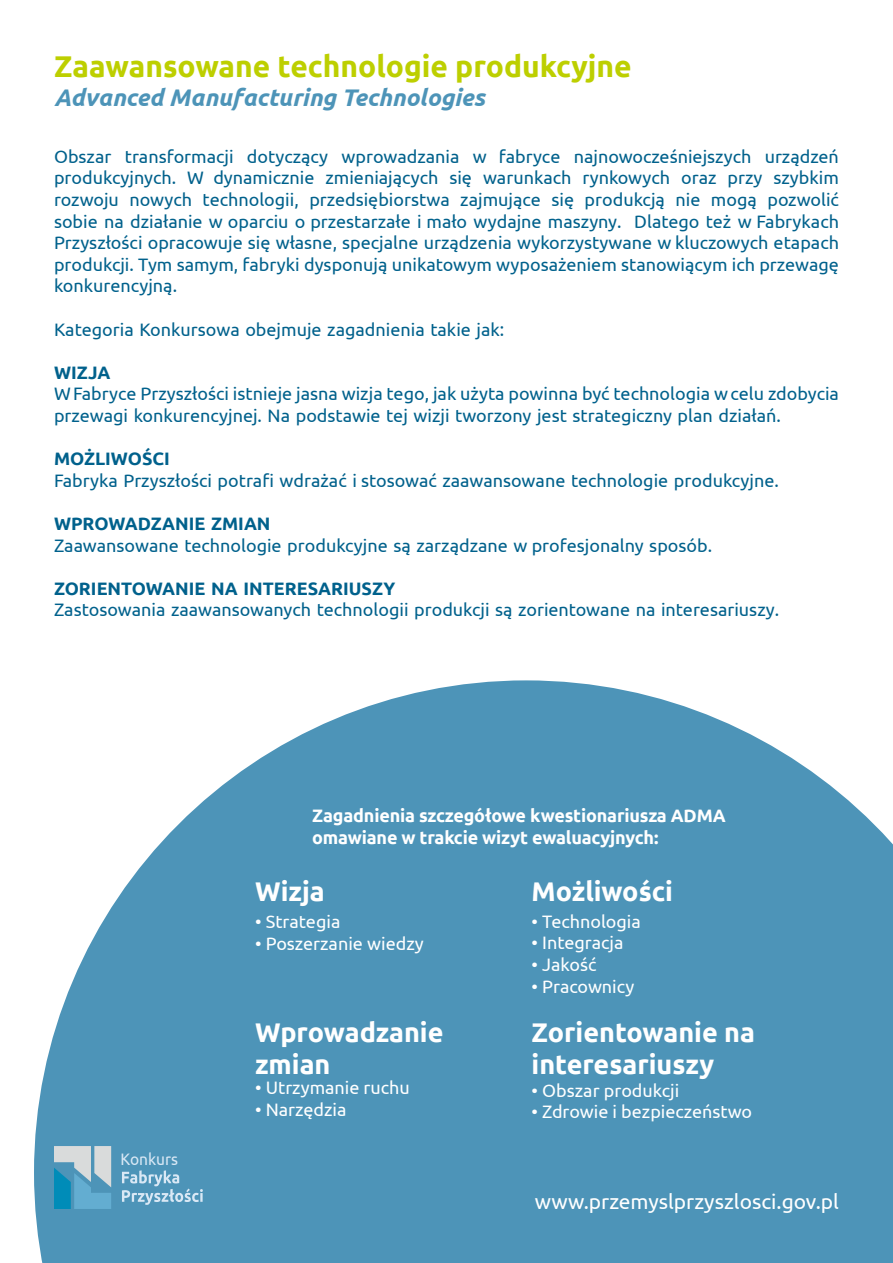
<style>
.page{position:relative;width:893px;height:1263px;background:#fff}
.page>*{position:absolute;margin:0;border:0;box-sizing:border-box;transform-origin:0 0}
.t1{font:700 30px "Ubuntu";color:#bdcf00}
.t2{font:700 27px/32.4px "Ubuntu";color:#fff}
.t3{font:italic 700 24px "Ubuntu";color:#4d94b8}
.t4{font:21px "Ubuntu";color:#fff}
.t5{font:18px/21.6px "Ubuntu";color:#00618c;text-align:justify}
.t6{font:18px "Ubuntu";color:#fff}
.t7{font:700 18px/21.6px "Ubuntu";letter-spacing:-.01em;color:#fff}
.t8{font:700 18px "Ubuntu";color:#00618c}
.t9{font:16.65px "Ubuntu";color:#d9e8f5;scale:.94 1}
</style>
<div class="page">
<svg style="left:34px;top:680px;width:859px;height:583px;fill:#4d94b8"></svg>
<svg style="left:54px;top:1146px;width:57px;height:63px;background:#7bb3cb"></svg>
<svg style="left:122px;top:1170px;width:81px;height:35px;background:#71aac8"></svg>
<h1 class="t1" style="left:54px;top:48px;width:579px">Zaawansowane technologie produkcyjne</h1>
<h3 class="t3" style="left:54px;top:83px;width:433px">Advanced Manufacturing Technologies</h3>
<p class="t5" style="left:54px;top:145px;width:786px">Obszar transformacji dotyczący wprowadzania w fabryce najnowocześniejszych urządzeń produkcyjnych. W dynamicznie zmieniających się warunkach rynkowych oraz przy szybkim rozwoju nowych technologii, przedsiębiorstwa zajmujące się produkcją nie mogą pozwolić sobie na działanie w oparciu o przestarzałe i mało wydajne maszyny. Dlatego też w Fabrykach Przyszłości opracowuje się własne, specjalne urządzenia wykorzystywane w kluczowych etapach produkcji. Tym samym, fabryki dysponują unikatowym wyposażeniem stanowiącym ich przewagę konkurencyjną.</p>
<p class="t5" style="left:54px;top:318px;width:452px">Kategoria Konkursowa obejmuje zagadnienia takie jak:</p>
<p class="t8" style="left:54px;top:361px;width:58px">WIZJA</p>
<p class="t5" style="left:54px;top:383px;width:786px">W Fabryce Przyszłości istnieje jasna wizja tego, jak użyta powinna być technologia w celu zdobycia przewagi konkurencyjnej. Na podstawie tej wizji tworzony jest strategiczny plan działań.</p>
<p class="t8" style="left:54px;top:448px;width:117px">MOŻLIWOŚCI</p>
<p class="t5" style="left:54px;top:469px;width:726px">Fabryka Przyszłości potrafi wdrażać i stosować zaawansowane technologie produkcyjne.</p>
<p class="t8" style="left:54px;top:513px;width:218px">WPROWADZANIE ZMIAN</p>
<p class="t5" style="left:54px;top:534px;width:660px">Zaawansowane technologie produkcyjne są zarządzane w profesjonalny sposób.</p>
<p class="t8" style="left:54px;top:577px;width:343px">ZORIENTOWANIE NA INTERESARIUSZY</p>
<p class="t5" style="left:54px;top:599px;width:727px">Zastosowania zaawansowanych technologii produkcji są zorientowane na interesariuszy.</p>
<p class="t7" style="left:312px;top:804px;width:415px">Zagadnienia szczegółowe kwestionariusza ADMA omawiane w trakcie wizyt ewaluacyjnych:</p>
<p class="t9" style="left:121px;top:1149px;width:63px">Konkurs</p>
<h2 class="t2" style="left:255px;top:875px;width:71px">Wizja</h2>
<p class="t6" style="left:255px;top:911px;width:87px">• Strategia</p>
<p class="t6" style="left:255px;top:932px;width:170px">• Poszerzanie wiedzy</p>
<h2 class="t2" style="left:255px;top:1015px;width:190px">Wprowadzanie zmian</h2>
<p class="t6" style="left:255px;top:1077px;width:156px">• Utrzymanie ruchu</p>
<p class="t6" style="left:255px;top:1098px;width:93px">• Narzędzia</p>
<h2 class="t2" style="left:531px;top:875px;width:143px">Możliwości</h2>
<p class="t6" style="left:531px;top:910px;width:111px">• Technologia</p>
<p class="t6" style="left:531px;top:932px;width:93px">• Integracja</p>
<p class="t6" style="left:531px;top:954px;width:66px">• Jakość</p>
<p class="t6" style="left:531px;top:975px;width:104px">• Pracownicy</p>
<h2 class="t2" style="left:531px;top:1015px;width:225px">Zorientowanie na interesariuszy</h2>
<p class="t6" style="left:531px;top:1079px;width:149px">• Obszar produkcji</p>
<p class="t6" style="left:531px;top:1101px;width:222px">• Zdrowie i bezpieczeństwo</p>
<p class="t4" style="left:535px;top:1189px;width:306px">www.przemyslprzyszlosci.gov.pl</p>
</div>
